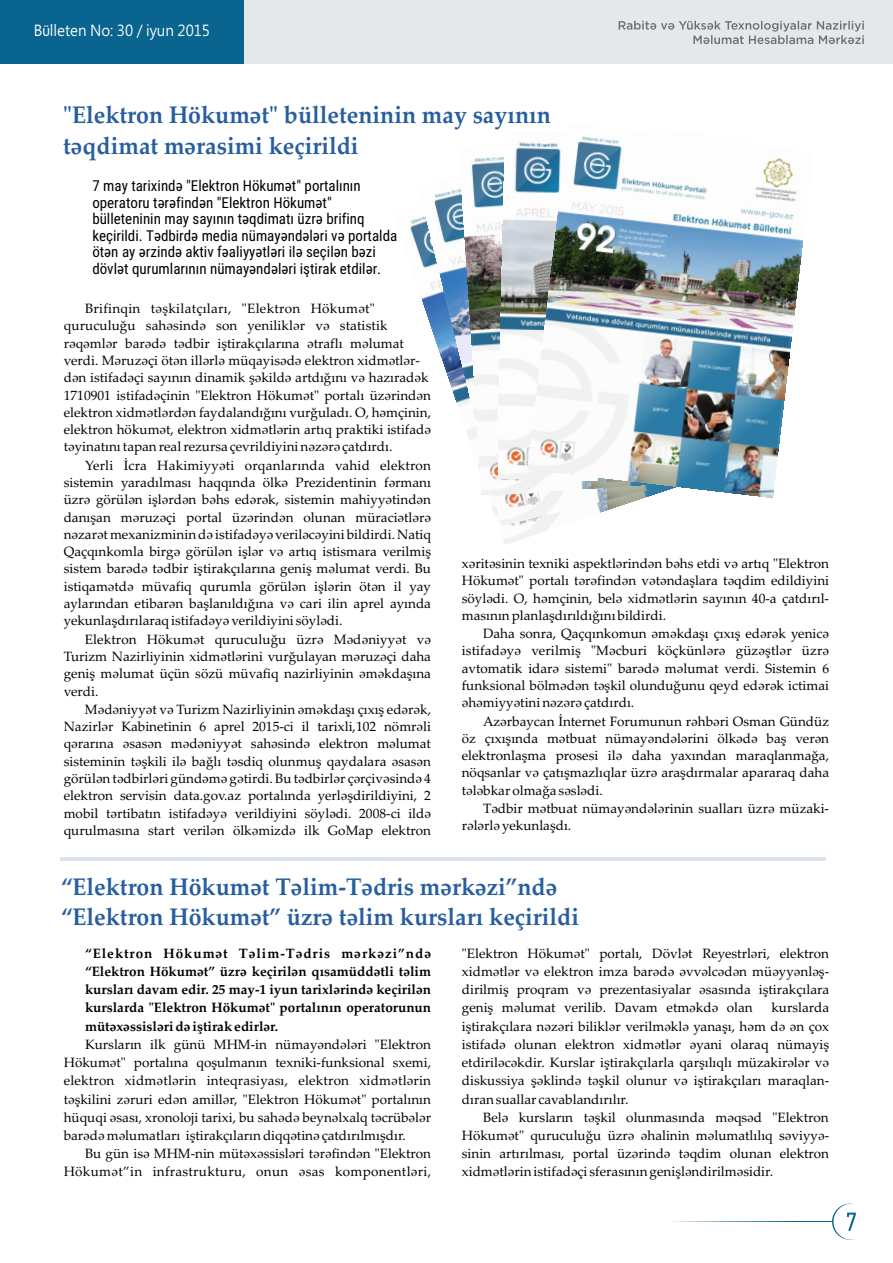
<style>
.page{position:relative;width:893px;height:1263px;background:#fff}
.page>*{position:absolute;margin:0;border:0;box-sizing:border-box;transform-origin:0 0}
.t1{font:700 24px/30.8px "Palatino Linotype";color:#275e9e;scale:.96 1}
.t2{font:15px/16.5px "Roboto Condensed";color:#000}
.t3{font:15px "Microsoft Jheng Hei";color:#fff;scale:.94 1}
.t4{font:13.5px/17.2px "Palatino Linotype";color:#000;text-align:justify}
.t5{font:700 13.5px/18.1px "Palatino Linotype";color:#000;text-align:justify}
.s1{font-family:"Ol Vogue"}
</style>
<div class="page">
<img style="left:419px;top:189px;width:227px;height:335px">
<img style="left:459px;top:156px;width:69px;height:339px">
<img style="left:498px;top:142px;width:30px;height:342px">
<img style="left:528px;top:136px;width:275px;height:361px">
<div style="left:0;top:0;width:893px;height:63px;background:#e6e7e8"></div>
<div style="left:0;top:0;width:243px;height:63px;background:#09648f"></div>
<svg style="left:619px;top:21px;width:245px;height:23px"></svg>
<svg style="left:832px;top:1204px;width:36px;height:36px"></svg>
<div style="left:833px;top:1204px;width:36px;height:36px;background:#fff;border-radius:50%"></div>
<svg style="left:847px;top:1212px;width:9px;height:19px"></svg>
<hr style="left:657px;top:1221px;width:176px;height:1px;background:#09648f">
<hr style="left:60px;top:858px;width:766px;height:3px;background:#dbe3ee">
<p class="t3" style="left:34px;top:22px;width:189px">B<span class="s1">ц</span>lleten No: 30 / iyun 2015</p>
<h1 class="t1" style="left:63px;top:102px;width:510px">"Elektron Hökumət" bülleteninin may sayının təqdimat mərasimi keçirildi</h1>
<p class="t2" style="left:92px;top:179px;width:306px">7 may tarixində "Elektron Hökumət" portalının operatoru tərəfindən "Elektron Hökumət" bülleteninin may sayının təqdimatı üzrə brifinq keçirildi. Tədbirdə media nümayəndələri və portalda ötən ay ərzində aktiv fəaliyyətləri ilə seçilən bəzi dövlət qurumlarının nümayəndələri iştirak etdilər.</p>
<p class="t4" style="left:64px;top:301px;width:369px;text-align:left;text-indent:21px">Brifinqin təşkilatçıları, "Elektron Hökumət" quruculuğu sahəsində son yeniliklər və statistik rəqəmlər barədə tədbir iştirakçılarına ətraflı məlumat verdi. Məruzəçi ötən illərlə müqayisədə elektron xidmətlər&shy;dən istifadəçi sayının dinamik şəkildə artdığını və hazıradək 1710901 istifadəçinin "Elektron Hökumət" portalı üzərindən elektron xidmətlərdən faydalandığını vurğuladı. O, həmçinin, elektron hökumət, elektron xidmətlərin artıq praktiki istifadə təyinatını tapan real rezursa çevrildiyini nəzərə çatdırdı.</p>
<p class="t4" style="left:64px;top:458px;width:369px;text-indent:21px">Yerli İcra Hakimiyyəti orqanlarında vahid elektron sistemin yaradılması haqqında ölkə Prezidentinin fərmanı üzrə görülən işlərdən bəhs edərək, sistemin mahiyyətindən danışan məruzəçi portal üzərindən olunan müraciətlərə nəzarət mexanizminin də istifadəyə veriləcəyini bildirdi. Natiq Qaçqınkomla birgə görülən işlər və artıq istismara verilmiş sistem barədə tədbir iştirakçılarına geniş məlumat verdi. Bu istiqamətdə müvafiq qurumla görülən işlərin ötən il yay aylarından etibarən başlanıldığına və cari ilin aprel ayında yekunlaşdırılaraq istifadəyə verildiyini söylədi.</p>
<p class="t4" style="left:64px;top:632px;width:369px;text-indent:21px">Elektron Hökumət quruculuğu üzrə Mədəniyyət və Turizm Nazirliyinin xidmətlərini vurğulayan məruzəçi daha geniş məlumat üçün sözü müvafiq nazirliyinin əməkdaşına verdi.</p>
<p class="t4" style="left:64px;top:702px;width:369px;text-indent:21px">Mədəniyyət və Turizm Nazirliyinin əməkdaşı çıxış edərək, Nazirlər Kabinetinin 6 aprel 2015-ci il tarixli,102 nömrəli qərarına əsasən mədəniyyət sahəsində elektron məlumat sisteminin təşkili ilə bağlı təsdiq olunmuş qaydalara əsasən görülən tədbirləri gündəmə gətirdi. Bu tədbirlər çərçivəsində 4 elektron servisin data.gov.az portalında yerləşdirildiyini, 2 mobil tərtibatın istifadəyə verildiyini söylədi. 2008-ci ildə qurulmasına start verilən ölkəmizdə ilk GoMap elektron</p>
<p class="t4" style="left:462px;top:556px;width:369px">xəritəsinin texniki aspektlərindən bəhs etdi və artıq "Elektron Hökumət" portalı tərəfindən vətəndaşlara təqdim edildiyini söylədi. O, həmçinin, belə xidmətlərin sayının 40-a çatdırıl&shy;masının planlaşdırıldığını bildirdi.</p>
<p class="t4" style="left:462px;top:626px;width:369px;text-indent:21px">Daha sonra, Qaçqınkomun əməkdaşı çıxış edərək yenicə istifadəyə verilmiş "Məcburi köçkünlərə güzəştlər üzrə avtomatik idarə sistemi" barədə məlumat verdi. Sistemin 6 funksional bölmədən təşkil olunduğunu qeyd edərək ictimai əhəmiyyətini nəzərə çatdırdı.</p>
<p class="t4" style="left:462px;top:714px;width:369px;text-indent:21px">Azərbaycan İnternet Forumunun rəhbəri Osman Gündüz öz çıxışında mətbuat nümayəndələrini ölkədə baş verən elektronlaşma prosesi ilə daha yaxından maraqlanmağa, nöqsanlar və çatışmazlıqlar üzrə araşdırmalar apararaq daha tələbkar olmağa səslədi.</p>
<p class="t4" style="left:462px;top:801px;width:369px;text-indent:21px">Tədbir mətbuat nümayəndələrinin sualları üzrə müzaki&shy;rələrlə yekunlaşdı.</p>
<h1 class="t1" style="left:61px;top:874px;width:541px">“Elektron Hökumət Təlim-Tədris mərkəzi”ndə “Elektron Hökumət” üzrə təlim kursları keçirildi</h1>
<p class="t5" style="left:85px;top:946px;width:348px">“Elektron Hökumət Təlim-Tədris mərkəzi”ndə “Elektron Hökumət” üzrə keçirilən qısamüddətli təlim kursları davam edir. 25 may-1 iyun tarixlərində keçirilən kurslarda "Elektron Hökumət" portalının operatorunun mütəxəssisləri də iştirak edirlər.</p>
<p class="t4" style="left:64px;top:1037px;width:369px;line-height:18.1px;text-indent:21px">Kursların ilk günü MHM-in nümayəndələri "Elektron Hökumət" portalına qoşulmanın texniki-funksional sxemi, elektron xidmətlərin inteqrasiyası, elektron xidmətlərin təşkilini zəruri edən amillər, "Elektron Hökumət" portalının hüquqi əsası, xronoloji tarixi, bu sahədə beynəlxalq təcrübələr barədə məlumatları iştirakçıların diqqətinə çatdırılmışdır.</p>
<p class="t4" style="left:64px;top:1146px;width:369px;line-height:18.1px;text-align:right">Bu gün isə MHM-nin mütəxəssisləri tərəfindən "Elektron<br>Hökumət”in infrastrukturu, onun əsas komponentləri,</p>
<p class="t4" style="left:462px;top:946px;width:369px;line-height:18.1px">"Elektron Hökumət" portalı, Dövlət Reyestrləri, elektron xidmətlər və elektron imza barədə əvvəlcədən müəyyənləş&shy;dirilmiş proqram və prezentasiyalar əsasında iştirakçılara geniş məlumat verilib. Davam etməkdə olan</p>
<p class="t4" style="left:462px;top:1000px;width:369px;line-height:18.1px;text-indent:310px">kurslarda iştirakçılara nəzəri biliklər verilməklə yanaşı, həm də ən çox istifadə olunan elektron xidmətlər əyani olaraq nümayiş etdiriləcəkdir. Kurslar iştirakçılarla qarşılıqlı müzakirələr və diskussiya şəklində təşkil olunur və iştirakçıları maraqlan&shy;dıran suallar cavablandırılır.</p>
<p class="t4" style="left:462px;top:1110px;width:369px;line-height:18.1px;text-indent:21px">Belə kursların təşkil olunmasında məqsəd "Elektron Hökumət" quruculuğu üzrə əhalinin məlumatlılıq səviyyə&shy;sinin artırılması, portal üzərində təqdim olunan elektron xidmətlərin istifadəçi sferasının genişləndirilməsidir.</p>
</div>
